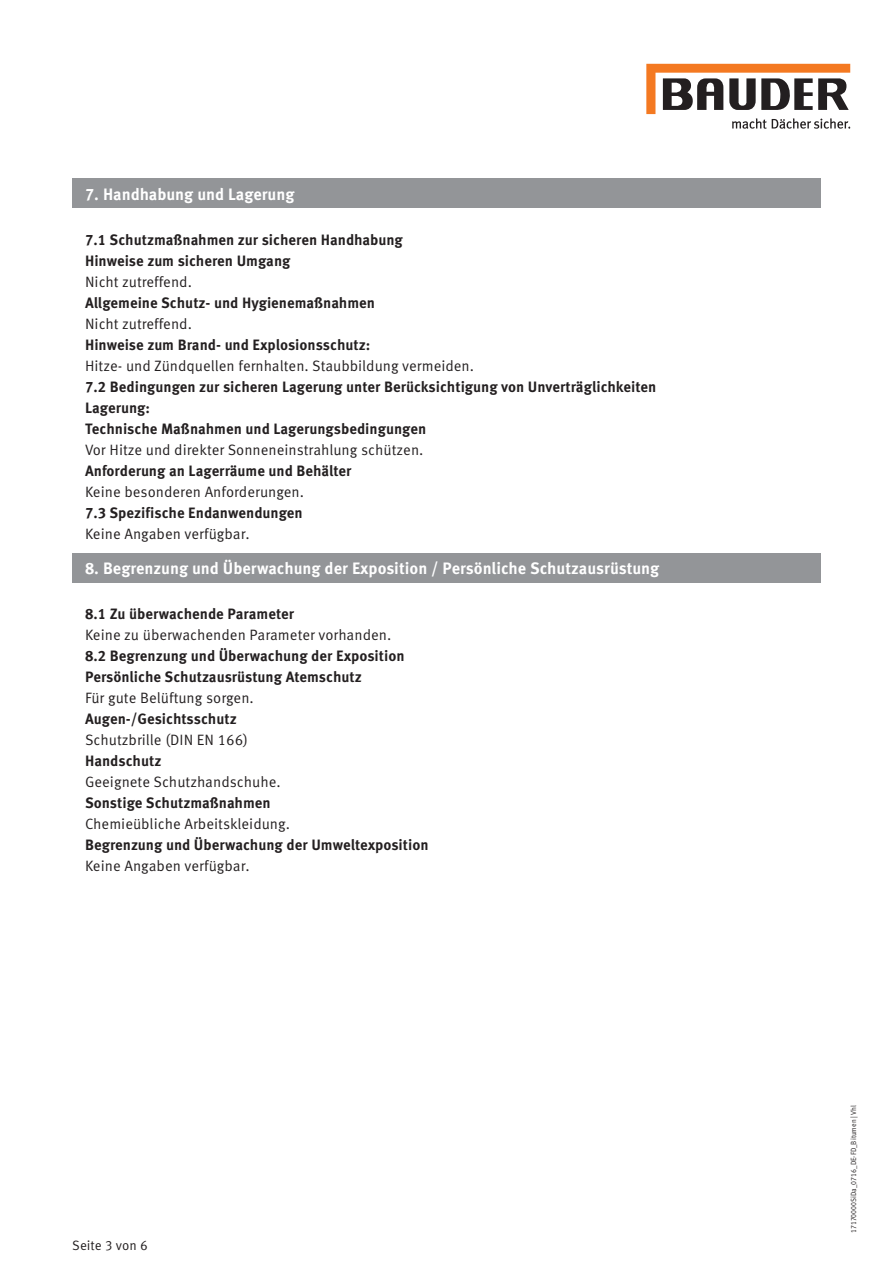
<style>
.page{position:relative;width:893px;height:1263px;background:#fff}
.page>*{position:absolute;margin:0;border:0;box-sizing:border-box;transform-origin:0 0}
.t1{font:700 16.5px "Meta Correspondence Pro";color:#fff}
.t2{font:700 15px/21px "Meta Correspondence Pro";color:#231f20}
.t3{font:15px "Meta Correspondence Pro";color:#231f20}
.t4{font:13.5px "Meta Correspondence Pro";color:#231f20}
.t5{font:7.5px "Meta Correspondence Pro";color:#231f20;scale:.9 1}
</style>
<div class="page">
<svg style="left:646px;top:64px;width:204px;height:65px"></svg>
<div style="left:72px;top:179px;width:749px;height:29px;background:#939598"></div>
<div style="left:72px;top:553px;width:749px;height:30px;background:#939598"></div>
<p class="t1" style="left:85px;top:181px;width:211px">7. Handhabung und Lagerung</p>
<p class="t2" style="left:85px;top:229px;width:319px">7.1 Schutzmaßnahmen zur sicheren Handhabung<br>Hinweise zum sicheren Umgang</p>
<p class="t3" style="left:85px;top:271px;width:109px">Nicht zutreffend.</p>
<p class="t2" style="left:85px;top:292px;width:292px">Allgemeine Schutz- und Hygienemaßnahmen</p>
<p class="t3" style="left:85px;top:313px;width:109px">Nicht zutreffend.</p>
<p class="t2" style="left:85px;top:334px;width:287px">Hinweise zum Brand- und Explosionsschutz:</p>
<p class="t3" style="left:85px;top:355px;width:391px">Hitze- und Zündquellen fernhalten. Staubbildung vermeiden.</p>
<p class="t2" style="left:85px;top:376px;width:573px">7.2 Bedingungen zur sicheren Lagerung unter Berücksichtigung von Unverträglichkeiten<br>Lagerung:<br>Technische Maßnahmen und Lagerungsbedingungen</p>
<p class="t3" style="left:85px;top:439px;width:340px">Vor Hitze und direkter Sonneneinstrahlung schützen.</p>
<p class="t2" style="left:85px;top:460px;width:268px">Anforderung an Lagerräume und Behälter</p>
<p class="t3" style="left:85px;top:481px;width:221px">Keine besonderen Anforderungen.</p>
<p class="t2" style="left:85px;top:502px;width:219px">7.3 Spezifische Endanwendungen</p>
<p class="t3" style="left:85px;top:523px;width:166px">Keine Angaben verfügbar.</p>
<p class="t1" style="left:85px;top:555px;width:576px">8. Begrenzung und Überwachung der Exposition / Persönliche Schutzausrüstung</p>
<p class="t2" style="left:85px;top:603px;width:211px">8.1 Zu überwachende Parameter</p>
<p class="t3" style="left:85px;top:624px;width:308px">Keine zu überwachenden Parameter vorhanden.</p>
<p class="t2" style="left:85px;top:645px;width:321px">8.2 Begrenzung und Überwachung der Exposition<br>Persönliche Schutzausrüstung Atemschutz</p>
<p class="t3" style="left:85px;top:687px;width:170px">Für gute Belüftung sorgen.</p>
<p class="t2" style="left:85px;top:708px;width:153px">Augen-/Gesichtsschutz</p>
<p class="t3" style="left:85px;top:729px;width:164px">Schutzbrille (DIN EN 166)</p>
<p class="t2" style="left:85px;top:750px;width:78px">Handschutz</p>
<p class="t3" style="left:85px;top:771px;width:197px">Geeignete Schutzhandschuhe.</p>
<p class="t2" style="left:85px;top:792px;width:187px">Sonstige Schutzmaßnahmen</p>
<p class="t3" style="left:85px;top:813px;width:207px">Chemieübliche Arbeitskleidung.</p>
<p class="t2" style="left:85px;top:834px;width:345px">Begrenzung und Überwachung der Umweltexposition</p>
<p class="t3" style="left:85px;top:855px;width:166px">Keine Angaben verfügbar.</p>
<p class="t4" style="left:72px;top:1235px;width:77px">Seite 3 von 6</p>
<p class="t5" style="left:848px;top:1233px;width:144px;rotate:-90deg">17170000SiDa_0716_DE-FD_Bitumen | Vhl</p>
</div>
